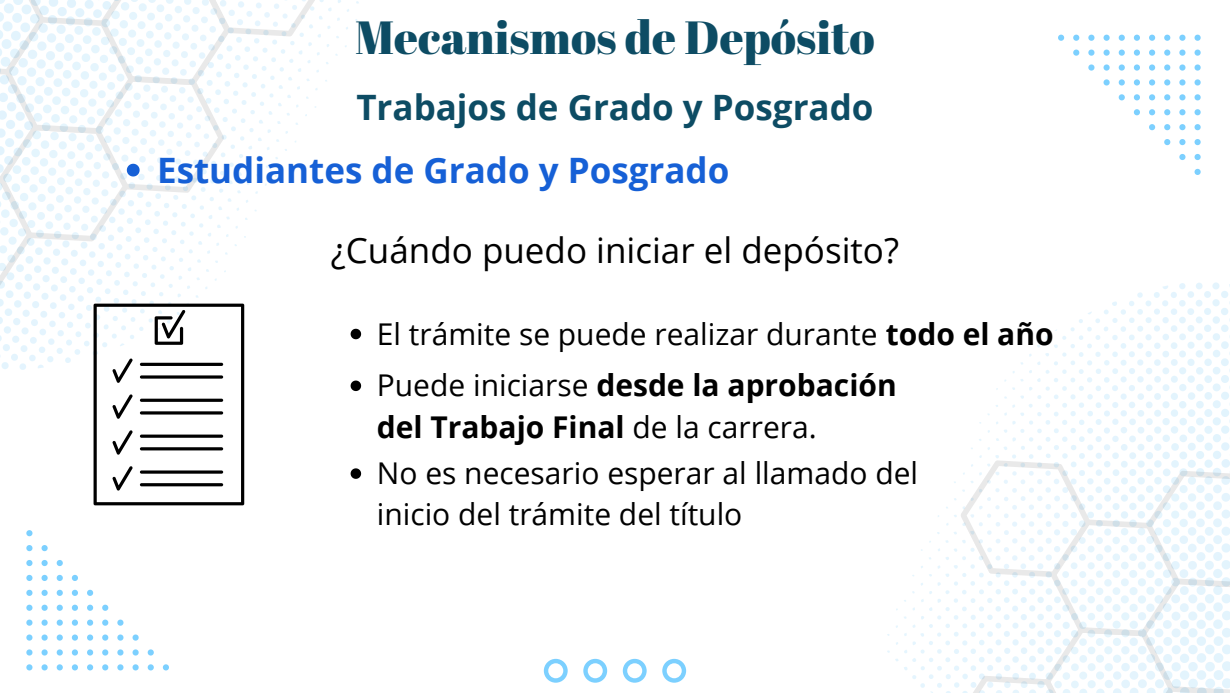
<style>
.page{position:relative;width:1230px;height:693px;background:#fff}
.page>*{position:absolute;margin:0;border:0;box-sizing:border-box;transform-origin:0 0}
.t1{font:46.5px "Abril Fatface";color:#0d4c64}
.t2{font:35px "Open Sans";color:#000}
.t3{font:700 35px "Open Sans";color:#1660d6}
.t4{font:700 35px "Open Sans";color:#0d4c64}
.t5{font:30px/41.2px "Open Sans";color:#000}
.t6{font:700 30px/41.2px "Open Sans";color:#000}
.s1{font-weight:700}
.s2{font-weight:400}
</style>
<div class="page">
<svg style="left:544px;top:659px;width:142px;height:24px"></svg>
<svg style="left:1195px;top:169px;width:6px;height:6px"></svg>
<svg style="left:1195px;top:154px;width:6px;height:6px"></svg>
<svg style="left:1179px;top:154px;width:7px;height:6px"></svg>
<svg style="left:1195px;top:139px;width:6px;height:6px"></svg>
<svg style="left:1179px;top:139px;width:7px;height:6px"></svg>
<svg style="left:1164px;top:139px;width:6px;height:6px"></svg>
<svg style="left:1195px;top:124px;width:6px;height:6px"></svg>
<svg style="left:1179px;top:124px;width:7px;height:6px"></svg>
<svg style="left:1164px;top:124px;width:6px;height:6px"></svg>
<svg style="left:1149px;top:124px;width:6px;height:6px"></svg>
<svg style="left:1195px;top:109px;width:6px;height:6px"></svg>
<svg style="left:1179px;top:109px;width:7px;height:6px"></svg>
<svg style="left:1164px;top:109px;width:6px;height:6px"></svg>
<svg style="left:1149px;top:109px;width:6px;height:6px"></svg>
<svg style="left:1134px;top:109px;width:6px;height:6px"></svg>
<svg style="left:1195px;top:94px;width:6px;height:6px"></svg>
<svg style="left:1179px;top:94px;width:7px;height:6px"></svg>
<svg style="left:1164px;top:94px;width:6px;height:6px"></svg>
<svg style="left:1149px;top:94px;width:6px;height:6px"></svg>
<svg style="left:1134px;top:94px;width:6px;height:6px"></svg>
<svg style="left:1119px;top:94px;width:6px;height:6px"></svg>
<svg style="left:1195px;top:79px;width:6px;height:7px"></svg>
<svg style="left:1179px;top:79px;width:7px;height:7px"></svg>
<svg style="left:1164px;top:79px;width:6px;height:7px"></svg>
<svg style="left:1149px;top:79px;width:6px;height:7px"></svg>
<svg style="left:1134px;top:79px;width:6px;height:7px"></svg>
<svg style="left:1119px;top:79px;width:6px;height:7px"></svg>
<svg style="left:1104px;top:79px;width:6px;height:7px"></svg>
<svg style="left:1195px;top:64px;width:6px;height:7px"></svg>
<svg style="left:1179px;top:64px;width:7px;height:7px"></svg>
<svg style="left:1164px;top:64px;width:6px;height:7px"></svg>
<svg style="left:1149px;top:64px;width:6px;height:7px"></svg>
<svg style="left:1134px;top:64px;width:6px;height:7px"></svg>
<svg style="left:1119px;top:64px;width:6px;height:7px"></svg>
<svg style="left:1104px;top:64px;width:6px;height:7px"></svg>
<svg style="left:1088px;top:64px;width:7px;height:7px"></svg>
<svg style="left:1195px;top:50px;width:6px;height:6px"></svg>
<svg style="left:1179px;top:50px;width:7px;height:6px"></svg>
<svg style="left:1164px;top:50px;width:6px;height:6px"></svg>
<svg style="left:1149px;top:50px;width:6px;height:6px"></svg>
<svg style="left:1134px;top:50px;width:6px;height:6px"></svg>
<svg style="left:1119px;top:50px;width:6px;height:6px"></svg>
<svg style="left:1104px;top:50px;width:6px;height:6px"></svg>
<svg style="left:1088px;top:50px;width:7px;height:6px"></svg>
<svg style="left:1073px;top:50px;width:6px;height:6px"></svg>
<svg style="left:1195px;top:35px;width:6px;height:6px"></svg>
<svg style="left:1179px;top:35px;width:7px;height:6px"></svg>
<svg style="left:1164px;top:35px;width:6px;height:6px"></svg>
<svg style="left:1149px;top:35px;width:6px;height:6px"></svg>
<svg style="left:1134px;top:35px;width:6px;height:6px"></svg>
<svg style="left:1119px;top:35px;width:6px;height:6px"></svg>
<svg style="left:1104px;top:35px;width:6px;height:6px"></svg>
<svg style="left:1088px;top:35px;width:7px;height:6px"></svg>
<svg style="left:1073px;top:35px;width:6px;height:6px"></svg>
<svg style="left:1058px;top:35px;width:6px;height:6px"></svg>
<svg style="left:26px;top:530px;width:6px;height:6px"></svg>
<svg style="left:26px;top:545px;width:6px;height:6px"></svg>
<svg style="left:42px;top:545px;width:6px;height:6px"></svg>
<svg style="left:26px;top:560px;width:6px;height:6px"></svg>
<svg style="left:42px;top:560px;width:6px;height:6px"></svg>
<svg style="left:57px;top:560px;width:6px;height:6px"></svg>
<svg style="left:26px;top:575px;width:6px;height:6px"></svg>
<svg style="left:42px;top:575px;width:6px;height:6px"></svg>
<svg style="left:57px;top:575px;width:6px;height:6px"></svg>
<svg style="left:72px;top:575px;width:6px;height:6px"></svg>
<svg style="left:26px;top:590px;width:6px;height:6px"></svg>
<svg style="left:42px;top:590px;width:6px;height:6px"></svg>
<svg style="left:57px;top:590px;width:6px;height:6px"></svg>
<svg style="left:72px;top:590px;width:6px;height:6px"></svg>
<svg style="left:87px;top:590px;width:6px;height:6px"></svg>
<svg style="left:26px;top:605px;width:6px;height:6px"></svg>
<svg style="left:42px;top:605px;width:6px;height:6px"></svg>
<svg style="left:57px;top:605px;width:6px;height:6px"></svg>
<svg style="left:72px;top:605px;width:6px;height:6px"></svg>
<svg style="left:87px;top:605px;width:6px;height:6px"></svg>
<svg style="left:102px;top:605px;width:6px;height:6px"></svg>
<svg style="left:26px;top:620px;width:6px;height:6px"></svg>
<svg style="left:42px;top:620px;width:6px;height:6px"></svg>
<svg style="left:57px;top:620px;width:6px;height:6px"></svg>
<svg style="left:72px;top:620px;width:6px;height:6px"></svg>
<svg style="left:87px;top:620px;width:6px;height:6px"></svg>
<svg style="left:102px;top:620px;width:6px;height:6px"></svg>
<svg style="left:117px;top:620px;width:6px;height:6px"></svg>
<svg style="left:26px;top:635px;width:6px;height:6px"></svg>
<svg style="left:42px;top:635px;width:6px;height:6px"></svg>
<svg style="left:57px;top:635px;width:6px;height:6px"></svg>
<svg style="left:72px;top:635px;width:6px;height:6px"></svg>
<svg style="left:87px;top:635px;width:6px;height:6px"></svg>
<svg style="left:102px;top:635px;width:6px;height:6px"></svg>
<svg style="left:117px;top:635px;width:6px;height:6px"></svg>
<svg style="left:133px;top:635px;width:6px;height:6px"></svg>
<svg style="left:26px;top:649px;width:6px;height:7px"></svg>
<svg style="left:42px;top:649px;width:6px;height:7px"></svg>
<svg style="left:57px;top:649px;width:6px;height:7px"></svg>
<svg style="left:72px;top:649px;width:6px;height:7px"></svg>
<svg style="left:87px;top:649px;width:6px;height:7px"></svg>
<svg style="left:102px;top:649px;width:6px;height:7px"></svg>
<svg style="left:117px;top:649px;width:6px;height:7px"></svg>
<svg style="left:133px;top:649px;width:6px;height:7px"></svg>
<svg style="left:148px;top:649px;width:6px;height:7px"></svg>
<svg style="left:26px;top:664px;width:6px;height:6px"></svg>
<svg style="left:42px;top:664px;width:6px;height:6px"></svg>
<svg style="left:57px;top:664px;width:6px;height:6px"></svg>
<svg style="left:72px;top:664px;width:6px;height:6px"></svg>
<svg style="left:87px;top:664px;width:6px;height:6px"></svg>
<svg style="left:102px;top:664px;width:6px;height:6px"></svg>
<svg style="left:117px;top:664px;width:6px;height:6px"></svg>
<svg style="left:133px;top:664px;width:6px;height:6px"></svg>
<svg style="left:148px;top:664px;width:6px;height:6px"></svg>
<svg style="left:163px;top:664px;width:6px;height:6px"></svg>
<svg style="left:0;top:0;width:362px;height:457px"></svg>
<svg style="left:887px;top:282px;width:343px;height:411px"></svg>
<svg style="left:945px;top:459px;width:285px;height:234px"></svg>
<svg style="left:94px;top:304px;width:150px;height:201px"></svg>
<svg style="left:0;top:0;width:330px;height:292px"></svg>
<svg style="left:351px;top:329px;width:10px;height:10px"></svg>
<svg style="left:351px;top:381px;width:10px;height:10px"></svg>
<svg style="left:351px;top:468px;width:10px;height:11px"></svg>
<p class="t1" style="left:355px;top:5px;width:521px">Mecanismos de Depósito</p>
<p class="t4" style="left:356px;top:82px;width:519px">Trabajos de Grado y Posgrado</p>
<h1 class="t3" style="left:157px;top:145px;width:574px">Estudiantes de Grado y Posgrado</h1>
<p class="t2" style="left:331px;top:226px;width:570px">¿Cuándo puedo iniciar el depósito?</p>
<h2 class="t5" style="left:377px;top:312px;width:678px">El trámite se puede realizar durante <span class="s1">todo el año</span></h2>
<p class="t6" style="left:377px;top:364px;width:521px"><span class="s2">Puede iniciarse</span> desde la aprobación del Trabajo Final <span class="s2">de la carrera.</span></p>
<p class="t5" style="left:377px;top:452px;width:543px">No es necesario esperar al llamado del inicio del trámite del título</p>
</div>
